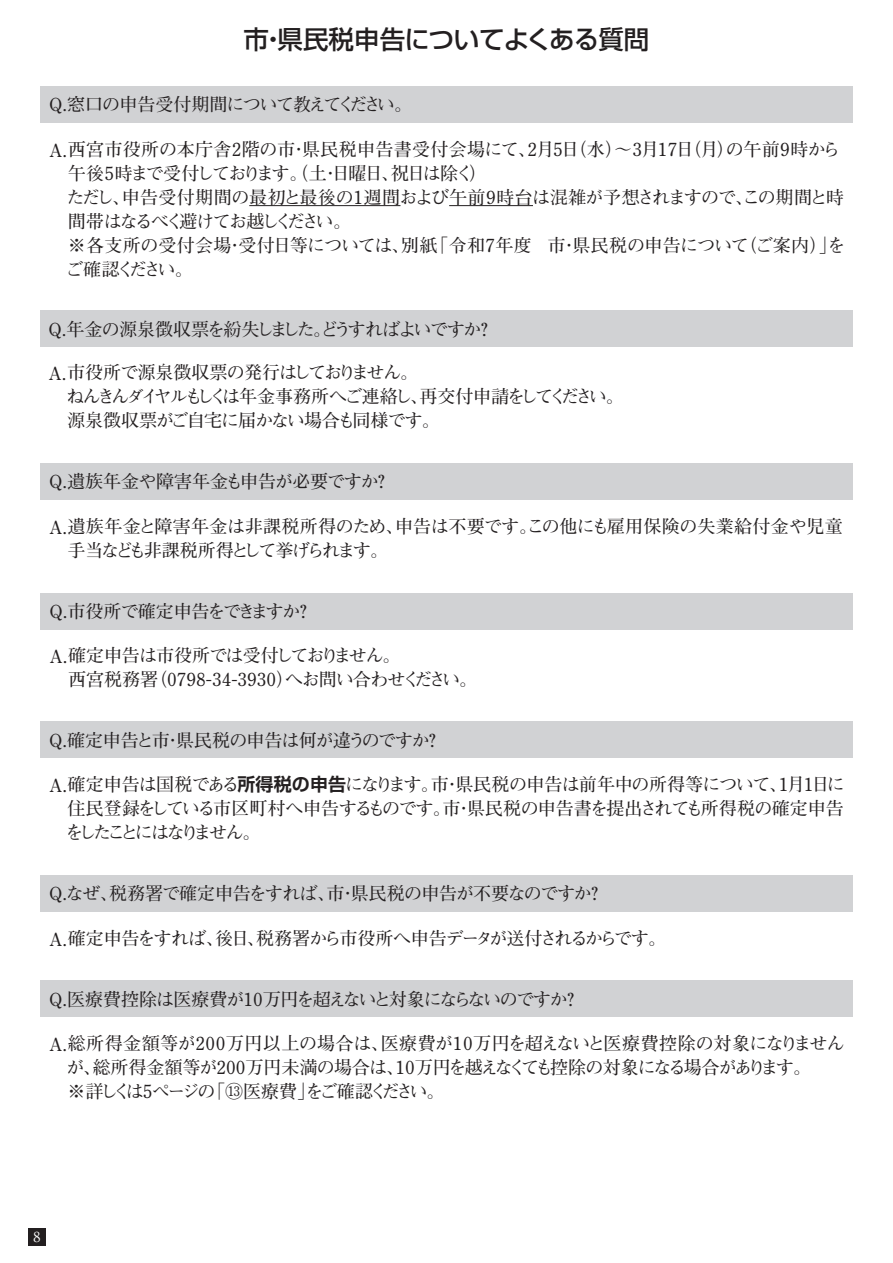
<style>
.page{position:relative;width:893px;height:1263px;background:#fff}
.page>*{position:absolute;margin:0;border:0;box-sizing:border-box;transform-origin:0 0}
.t1{font:500 25.5px "Shin Go Pro";letter-spacing:-.02em;color:#231f20}
.t2{font:700 18px/24px "Futo Min A101 Upr";letter-spacing:-.04em;color:#231f20}
.t3{font:700 18px/24px "Futo Min A101 Upr";letter-spacing:-.015em;color:#231f20}
.t4{font:700 18px "Futo Min A101 Upr";letter-spacing:-.06em;color:#231f20}
.t5{font:700 18px "Futo Min A101 Upr";letter-spacing:-.075em;color:#231f20}
.t6{font:13.8px "Ryumin Pro";color:#fff}
.s1{font-family:"Koz Go Pr 6 N";font-weight:400}
.s2{font-family:"Shin Go Pro De"}
</style>
<div class="page">
<div style="left:40px;top:722px;width:813px;height:36px;background:#d1d2d4"></div>
<div style="left:40px;top:875px;width:813px;height:37px;background:#d1d2d4"></div>
<div style="left:40px;top:980px;width:813px;height:37px;background:#d1d2d4"></div>
<div style="left:40px;top:310px;width:813px;height:37px;background:#d1d2d4"></div>
<div style="left:40px;top:463px;width:813px;height:37px;background:#d1d2d4"></div>
<div style="left:40px;top:593px;width:813px;height:36px;background:#d1d2d4"></div>
<div style="left:40px;top:86px;width:813px;height:37px;background:#d1d2d4"></div>
<hr style="left:249px;top:205px;width:151px;height:1px;background:#231f20">
<hr style="left:449px;top:205px;width:84px;height:1px;background:#231f20">
<div style="left:28px;top:1229px;width:17px;height:17px;background:#231f20"></div>
<h1 class="t1" style="left:244px;top:18px;width:407px">市・県民税申告についてよくある質問</h1>
<p class="t4" style="left:49px;top:90px;width:364px">Q.窓口の申告受付期間について教えてください。</p>
<p class="t2" style="left:66px;top:136px;width:781px;text-indent:-19px">Ａ.西宮市役所の本庁舎2階の市・県民税申告書受付会場にて、2月5日（水）～3月17日（月）の午前9時から午後5時まで受付しております。（土・日曜日、祝日は除く）<br>ただし、申告受付期間の最初と最後の1週間および午前9時台は混雑が予想されますので、この期間と時間帯はなるべく避けてお越しください。<br>※各支所の受付会場・受付日等については、別紙「令和7年度 市・県民税の申告について（ご案内）」をご確認ください。</p>
<p class="t5" style="left:49px;top:315px;width:446px">Q.年金の源泉徴収票を紛失しました。どうすればよいですか？</p>
<p class="t2" style="left:66px;top:360px;width:559px;text-indent:-20px">Ａ.市役所で源泉徴収票の発行はしておりません。<br>ねんきんダイヤルもしくは年金事務所へご連絡し、再交付申請をしてください。源泉徴収票がご自宅に届かない場合も同様です。</p>
<p class="t2" style="left:49px;top:469px;width:343px">Q.遺族年金や障害年金も申告が必要ですか？</p>
<p class="t3" style="left:68px;top:514px;width:777px;text-indent:-21px">Ａ.遺族年金と障害年金は非課税所得のため、申告は不要です。この他にも雇用保険の失業給付金や児童手当なども非課税所得として挙げられます。</p>
<p class="t2" style="left:50px;top:599px;width:264px">Q.市役所で確定申告をできますか？</p>
<p class="t2" style="left:68px;top:642px;width:411px;text-indent:-21px">Ａ.確定申告は市役所では受付しておりません。<br>西宮税務署（0798<span class="s1">-</span>34<span class="s1">-</span>3930）へお問い合わせください。</p>
<p class="t2" style="left:49px;top:727px;width:394px">Q.確定申告と市・県民税の申告は何が違うのですか？</p>
<p class="t2" style="left:66px;top:771px;width:781px;text-align:justify;text-indent:-19px">Ａ.確定申告は国税である<span class="s2">所得税の申告</span>になります。市・県民税の申告は前年中の所得等について、1月1日に住民登録をしている市区町村へ申告するものです。市・県民税の申告書を提出されても所得税の確定申告をしたことにはなりません。</p>
<p class="t2" style="left:49px;top:881px;width:556px">Q.なぜ、税務署で確定申告をすれば、市・県民税の申告が不要なのですか？</p>
<p class="t2" style="left:47px;top:925px;width:621px">Ａ.確定申告をすれば、後日、税務署から市役所へ申告データが送付されるからです。</p>
<p class="t4" style="left:49px;top:985px;width:532px">Q.医療費控除は医療費が10万円を超えないと対象にならないのですか？</p>
<p class="t2" style="left:67px;top:1030px;width:780px;text-indent:-20px">Ａ.総所得金額等が200万円以上の場合は、医療費が10万円を超えないと医療費控除の対象になりませんが、総所得金額等が200万円未満の場合は、10万円を越えなくても控除の対象になる場合があります。<br>※詳しくは5ページの「⑬医療費」をご確認ください。</p>
<p class="t6" style="left:34px;top:1226px;width:8px">8</p>
</div>
